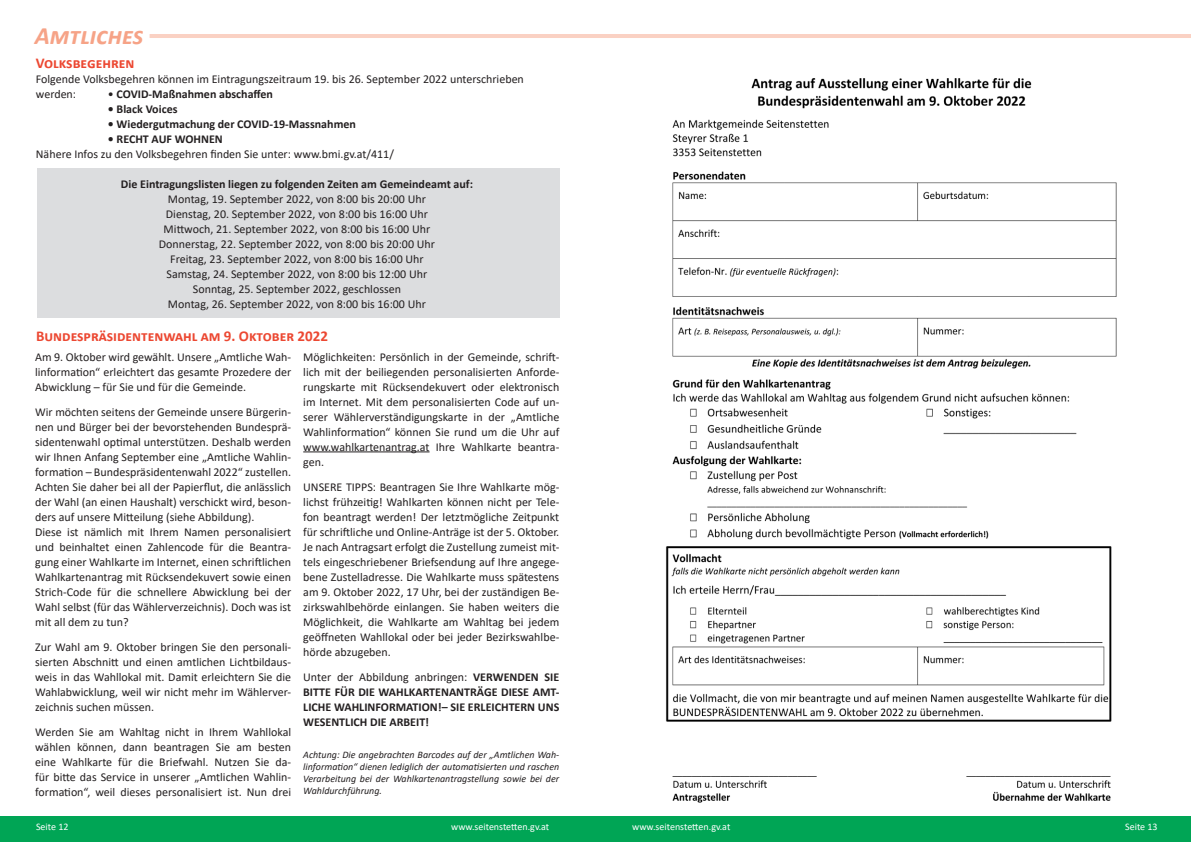
<style>
.page{position:relative;width:1191px;height:842px;background:#fff}
.page>*{position:absolute;margin:0;border:0;box-sizing:border-box;transform-origin:0 0}
.t1{font:italic 700 25px "Calibri";color:#f6a387}
.t2{font:700 15px "Calibri";color:#ec4832}
.t3{font:12px/15px "Calibri";color:#231f20;text-align:justify}
.t4{font:700 12px/15px "Calibri";color:#231f20;text-align:justify}
.t5{font:italic 10px/12px "Calibri";color:#231f20;text-align:justify}
.t6{font:10px "Calibri";color:#fff}
.s1{font-weight:400}
</style>
<div class="page">
<div style="left:0;top:816px;width:1191px;height:26px;background:#00a555"></div>
<div style="left:37px;top:168px;width:522px;height:149px;background:#dcdddf"></div>
<hr style="left:303px;top:451px;width:126px;height:1px;background:#231f20">
<hr style="left:150px;top:34px;width:1041px;height:4px;background:#fad1c3">
<img style="left:666px;top:78px;width:451px;height:725px">
<p class="t1" style="left:35px;top:18px;width:110px">Amtliches</p>
<p class="t2" style="left:36px;top:52px;width:100px">Volksbegehren</p>
<p class="t3" style="left:36px;top:71px;width:489px">Folgende Volksbegehren können im Eintragungszeitraum 19. bis 26. September 2022 unterschrieben</p>
<p class="t3" style="left:36px;top:86px;width:42px">werden:</p>
<p class="t4" style="left:108px;top:86px;width:167px"><span class="s1">•</span> COVID-Maßnahmen abschaffen</p>
<p class="t4" style="left:108px;top:101px;width:71px">• Black Voices</p>
<p class="t4" style="left:108px;top:116px;width:249px">• Wiedergutmachung der COVID-19-Massnahmen</p>
<p class="t4" style="left:108px;top:131px;width:116px">• RECHT AUF WOHNEN</p>
<p class="t3" style="left:36px;top:146px;width:359px">Nähere Infos zu den Volksbegehren finden Sie unter: www.bmi.gv.at/411/</p>
<p class="t4" style="left:121px;top:176px;width:353px">Die Eintragungslisten liegen zu folgenden Zeiten am Gemeindeamt auf:</p>
<p class="t3" style="left:168px;top:191px;width:259px">Montag, 19. September 2022, von 8:00 bis 20:00 Uhr</p>
<p class="t3" style="left:166px;top:206px;width:264px">Dienstag, 20. September 2022, von 8:00 bis 16:00 Uhr</p>
<p class="t3" style="left:164px;top:221px;width:268px">Mittwoch, 21. September 2022, von 8:00 bis 16:00 Uhr</p>
<p class="t3" style="left:159px;top:236px;width:277px">Donnerstag, 22. September 2022, von 8:00 bis 20:00 Uhr</p>
<p class="t3" style="left:170px;top:251px;width:255px">Freitag, 23. September 2022, von 8:00 bis 16:00 Uhr</p>
<p class="t3" style="left:167px;top:266px;width:262px">Samstag, 24. September 2022, von 8:00 bis 12:00 Uhr</p>
<p class="t3" style="left:193px;top:281px;width:210px">Sonntag, 25. September 2022, geschlossen</p>
<p class="t3" style="left:168px;top:296px;width:259px">Montag, 26. September 2022, von 8:00 bis 16:00 Uhr</p>
<p class="t2" style="left:36px;top:325px;width:293px">Bundespräsidentenwahl am 9. Oktober 2022</p>
<p class="t3" style="left:35px;top:349px;width:257px">Am 9. Oktober wird gewählt. Unsere „Amtliche Wah&shy;linformation“ erleichtert das gesamte Prozedere der Abwicklung – für Sie und für die Gemeinde.</p>
<p class="t3" style="left:35px;top:404px;width:257px">Wir möchten seitens der Gemeinde unsere Bürgerin&shy;nen und Bürger bei der bevorstehenden Bundesprä&shy;sidentenwahl optimal unterstützen. Deshalb werden wir Ihnen Anfang September eine „Amtliche Wahlin&shy;formation – Bundespräsidentenwahl 2022“ zustellen.<br>Achten Sie daher bei all der Papierflut, die anlässlich der Wahl (an einen Haushalt) verschickt wird, beson&shy;ders auf unsere Mitteilung (siehe Abbildung).</p>
<p class="t3" style="left:35px;top:524px;width:257px">Diese ist nämlich mit Ihrem Namen personalisiert und beinhaltet einen Zahlencode für die Beantra&shy;gung einer Wahlkarte im Internet, einen schriftlichen Wahlkartenantrag mit Rücksendekuvert sowie einen Strich-Code für die schnellere Abwicklung bei der Wahl selbst (für das Wählerverzeichnis). Doch was ist mit all dem zu tun?</p>
<p class="t3" style="left:35px;top:639px;width:257px">Zur Wahl am 9. Oktober bringen Sie den personali&shy;sierten Abschnitt und einen amtlichen Lichtbildaus&shy;weis in das Wahllokal mit. Damit erleichtern Sie die Wahlabwicklung, weil wir nicht mehr im Wählerver&shy;zeichnis suchen müssen.</p>
<p class="t3" style="left:35px;top:724px;width:257px">Werden Sie am Wahltag nicht in Ihrem Wahllokal wählen können, dann beantragen Sie am besten eine Wahlkarte für die Briefwahl. Nutzen Sie da&shy;für bitte das Service in unserer „Amtlichen Wahlin&shy;formation“, weil dieses personalisiert ist. Nun drei</p>
<p class="t3" style="left:303px;top:349px;width:257px">Möglichkeiten: Persönlich in der Gemeinde, schrift&shy;lich mit der beiliegenden personalisierten Anforde&shy;rungskarte mit Rücksendekuvert oder elektronisch im Internet. Mit dem personalisierten Code auf un&shy;serer Wählerverständigungskarte in der „Amtliche Wahlinformation“ können Sie rund um die Uhr auf www.wahlkartenantrag.at Ihre Wahlkarte beantra&shy;gen.</p>
<p class="t3" style="left:303px;top:479px;width:258px">UNSERE TIPPS: Beantragen Sie Ihre Wahlkarte mög&shy;lichst frühzeitig! Wahlkarten können nicht per Tele&shy;fon beantragt werden! Der letztmögliche Zeitpunkt für schriftliche und Online-Anträge ist der 5. Oktober.<br>Je nach Antragsart erfolgt die Zustellung zumeist mit&shy;tels eingeschriebener Briefsendung auf Ihre angege&shy;bene Zustelladresse. Die Wahlkarte muss spätestens am 9. Oktober 2022, 17 Uhr, bei der zuständigen Be&shy;zirkswahlbehörde einlangen. Sie haben weiters die Möglichkeit, die Wahlkarte am Wahltag bei jedem geöffneten Wahllokal oder bei jeder Bezirkswahlbe&shy;hörde abzugeben.</p>
<p class="t4" style="left:303px;top:669px;width:258px"><span class="s1">Unter der Abbildung anbringen:</span> VERWENDEN SIE BITTE FÜR DIE WAHLKARTENANTRÄGE DIESE AMT-LICHE WAHLINFORMATION!– SIE ERLEICHTERN UNS WESENTLICH DIE ARBEIT!</p>
<p class="t5" style="left:303px;top:748px;width:258px">Achtung: Die angebrachten Barcodes auf der „Amtlichen Wah&shy;linformation“ dienen lediglich der automatisierten und raschen Verarbeitung bei der Wahlkartenantragstellung sowie bei der Wahldurchführung.</p>
<p class="t6" style="left:36px;top:820px;width:34px">Seite 12</p>
<p class="t6" style="left:451px;top:820px;width:100px">www.seitenstetten.gv.at</p>
<p class="t6" style="left:632px;top:820px;width:100px">www.seitenstetten.gv.at</p>
<p class="t6" style="left:1125px;top:820px;width:34px">Seite 13</p>
</div>
